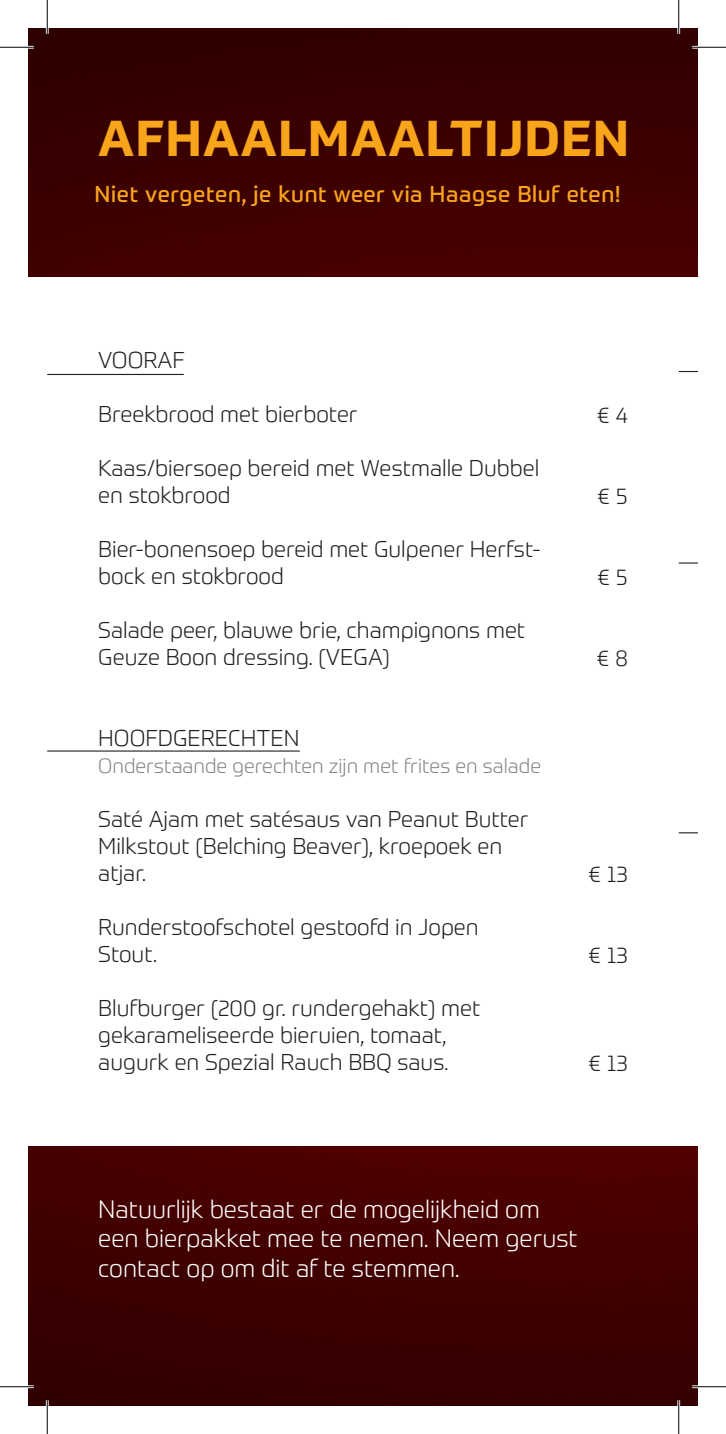
<style>
.page{position:relative;width:726px;height:1434px;background:#fff}
.page>*{position:absolute;margin:0;border:0;box-sizing:border-box;transform-origin:0 0}
.t1{font:700 49.5px "Prometo";letter-spacing:.03em;color:#f9a51b}
.t2{font:300 24.75px "Prometo";color:#fff}
.t3{font:300 22.5px/27px "Prometo";color:#231f20}
.t4{font:22.5px "Prometo";letter-spacing:.03em;color:#f9a51b}
.t5{font:300 20.25px "Prometo";color:#848689}
</style>
<div class="page">
<img style="left:28px;top:1146px;width:670px;height:260px">
<img style="left:28px;top:28px;width:670px;height:249px">
<hr style="left:47px;top:374px;width:137px;height:1px;background:#231f20">
<hr style="left:47px;top:750px;width:253px;height:2px;background:#231f20">
<svg style="left:679px;top:371px;width:19px;height:1px"></svg>
<svg style="left:679px;top:562px;width:19px;height:2px"></svg>
<svg style="left:679px;top:832px;width:19px;height:1px"></svg>
<hr style="left:0;top:46px;width:34px;height:3px;background:#fff">
<hr style="left:692px;top:46px;width:34px;height:3px;background:#fff">
<hr style="left:0;top:1385px;width:34px;height:3px;background:#fff">
<hr style="left:692px;top:1385px;width:34px;height:3px;background:#fff">
<hr style="left:46px;top:0;width:3px;height:34px;background:#fff">
<hr style="left:46px;top:1400px;width:3px;height:34px;background:#fff">
<hr style="left:677px;top:0;width:3px;height:34px;background:#fff">
<hr style="left:677px;top:1400px;width:3px;height:34px;background:#fff">
<hr style="left:0;top:47px;width:34px;height:1px;background:#000">
<hr style="left:692px;top:47px;width:34px;height:1px;background:#000">
<hr style="left:0;top:1386px;width:34px;height:1px;background:#000">
<hr style="left:692px;top:1386px;width:34px;height:1px;background:#000">
<hr style="left:47px;top:0;width:1px;height:34px;background:#000">
<hr style="left:47px;top:1400px;width:1px;height:34px;background:#000">
<hr style="left:678px;top:0;width:1px;height:34px;background:#000">
<hr style="left:678px;top:1400px;width:1px;height:34px;background:#000">
<p class="t1" style="left:98px;top:107px;width:532px">AFHAALMAALTIJDEN</p>
<p class="t4" style="left:95px;top:181px;width:527px">Niet vergeten, je kunt weer via Haagse Bluf eten!</p>
<p class="t3" style="left:98px;top:346px;width:88px">VOORAF</p>
<p class="t3" style="left:98px;top:400px;width:261px">Breekbrood met bierboter</p>
<p class="t3" style="left:98px;top:454px;width:442px">Kaas/biersoep bereid met Westmalle Dubbel en stokbrood</p>
<p class="t3" style="left:98px;top:535px;width:444px">Bier-bonensoep bereid met Gulpener Herfst&shy;bock en stokbrood</p>
<p class="t3" style="left:98px;top:616px;width:429px">Salade peer, blauwe brie, champignons met<br>Geuze Boon dressing. (VEGA)</p>
<p class="t3" style="left:98px;top:724px;width:203px">HOOFDGERECHTEN</p>
<p class="t5" style="left:98px;top:753px;width:444px">Onderstaande gerechten zijn met frites en salade</p>
<p class="t3" style="left:98px;top:805px;width:432px">Saté Ajam met satésaus van Peanut Butter<br>Milkstout (Belching Beaver), kroepoek en atjar.</p>
<p class="t3" style="left:98px;top:913px;width:382px">Runderstoofschotel gestoofd in Jopen<br>Stout.</p>
<p class="t3" style="left:98px;top:994px;width:384px">Blufburger (200 gr. rundergehakt) met gekarameliseerde bieruien, tomaat,</p>
<p class="t3" style="left:98px;top:1048px;width:352px">augurk en Spezial Rauch BBQ saus.</p>
<p class="t3" style="left:597px;top:401px;width:32px">€ 4</p>
<p class="t3" style="left:597px;top:482px;width:32px">€ 5</p>
<p class="t3" style="left:597px;top:563px;width:32px">€ 5</p>
<p class="t3" style="left:596px;top:644px;width:33px">€ 8</p>
<p class="t3" style="left:588px;top:860px;width:41px">€ 13</p>
<p class="t3" style="left:588px;top:941px;width:41px">€ 13</p>
<p class="t3" style="left:588px;top:1049px;width:41px">€ 13</p>
<p class="t2" style="left:98px;top:1194px;width:443px">Natuurlijk bestaat er de mogelijkheid om</p>
<p class="t2" style="left:98px;top:1224px;width:481px">een bierpakket mee te nemen. Neem gerust</p>
<p class="t2" style="left:98px;top:1253px;width:363px">contact op om dit af te stemmen.</p>
</div>
